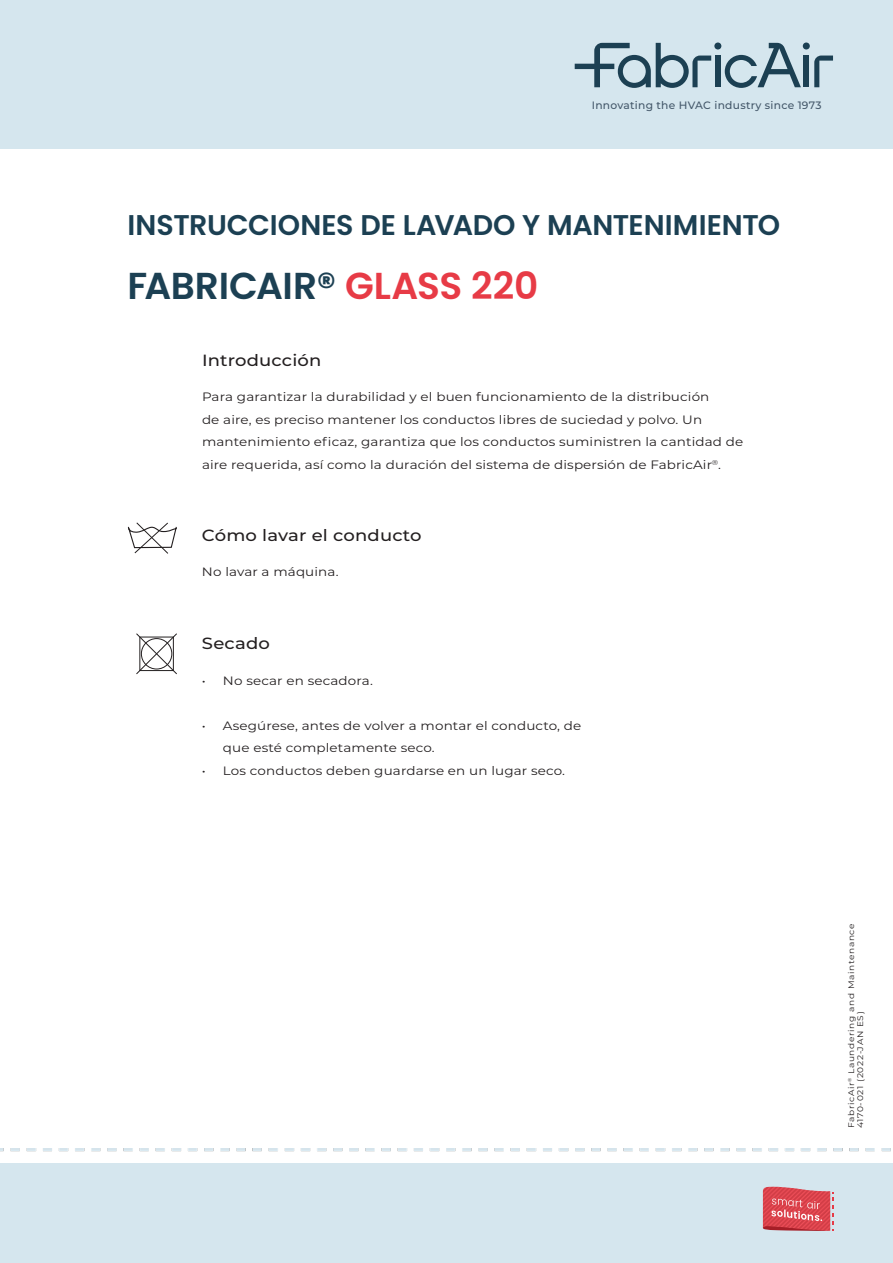
<style>
.page{position:relative;width:893px;height:1263px;background:#fff}
.page>*{position:absolute;margin:0;border:0;box-sizing:border-box;transform-origin:0 0}
.t1{font:600 37.5px "Poppins";letter-spacing:-.005em;color:#1c4053}
.t2{font:600 28.5px "Poppins";letter-spacing:-.005em;color:#1c4053}
.PT_Sans_Heading{font:500 16.2px "Montserrat";letter-spacing:.01em;color:#231f20;scale:1.11 1}
.Montserrat_Body_NoIn{font:12.15px/22.5px "Montserrat";letter-spacing:.01em;color:#231f20;scale:1.11 1}
.Montserrat_Body{font:12.15px/22.5px "Montserrat";letter-spacing:.01em;color:#231f20;scale:1.11 1}
.t3{font:500 10.65px "Montserrat";letter-spacing:.025em;color:#44586a}
.t4{font:8.1px/9px "Montserrat";letter-spacing:.075em;color:#231f20;scale:1.11 1}
.s1{color:#e73b46}
</style>
<div class="page">
<div style="left:0;top:0;width:893px;height:149px;background:#d5e6ee"></div>
<svg style="left:575px;top:43px;width:258px;height:45px"></svg>
<img style="left:0;top:1148px;width:891px;height:4px">
<div style="left:0;top:1163px;width:893px;height:100px;background:#d5e6ee"></div>
<svg style="left:763px;top:1187px;width:70px;height:44px;background:#db5c65"></svg>
<svg style="left:136px;top:633px;width:41px;height:42px"></svg>
<svg style="left:127px;top:522px;width:50px;height:32px"></svg>
<p class="t3" style="left:592px;top:97px;width:231px">Innovating the HVAC industry since 1973</p>
<h2 class="t2" style="left:128px;top:209px;width:654px">INSTRUCCIONES DE LAVADO Y MANTENIMIENTO</h2>
<h1 class="t1" style="left:128px;top:264px;width:412px">FABRICAIR® <span class="s1">GLASS 220</span></h1>
<p class="PT_Sans_Heading" style="left:202px;top:349px;width:109px">Introducción</p>
<p class="Montserrat_Body_NoIn" style="left:202px;top:385px;width:489px">Para garantizar la durabilidad y el buen funcionamiento de la distribución<br>de aire, es preciso mantener los conductos libres de suciedad y polvo. Un mantenimiento eficaz, garantiza que los conductos suministren la cantidad de aire requerida, así como la duración del sistema de dispersión de FabricAir<sup>®</sup>.</p>
<p class="PT_Sans_Heading" style="left:202px;top:524px;width:199px">Cómo lavar el conducto</p>
<p class="Montserrat_Body" style="left:202px;top:560px;width:125px">No lavar a máquina.</p>
<p class="PT_Sans_Heading" style="left:202px;top:632px;width:63px">Secado</p>
<p class="Montserrat_Body" style="left:202px;top:668px;width:155px">• No secar en secadora.</p>
<p class="Montserrat_Body" style="left:223px;top:713px;width:324px;text-indent:-21px">• Asegúrese, antes de volver a montar el conducto, de que esté completamente seco.</p>
<p class="Montserrat_Body" style="left:202px;top:758px;width:329px">• Los conductos deben guardarse en un lugar seco.</p>
<p class="t4" style="left:846px;top:1128px;width:186px;rotate:-90deg">FabricAir<sup>®</sup> Laundering and Maintenance<br>4170-021 (2022-JAN ES)</p>
</div>
